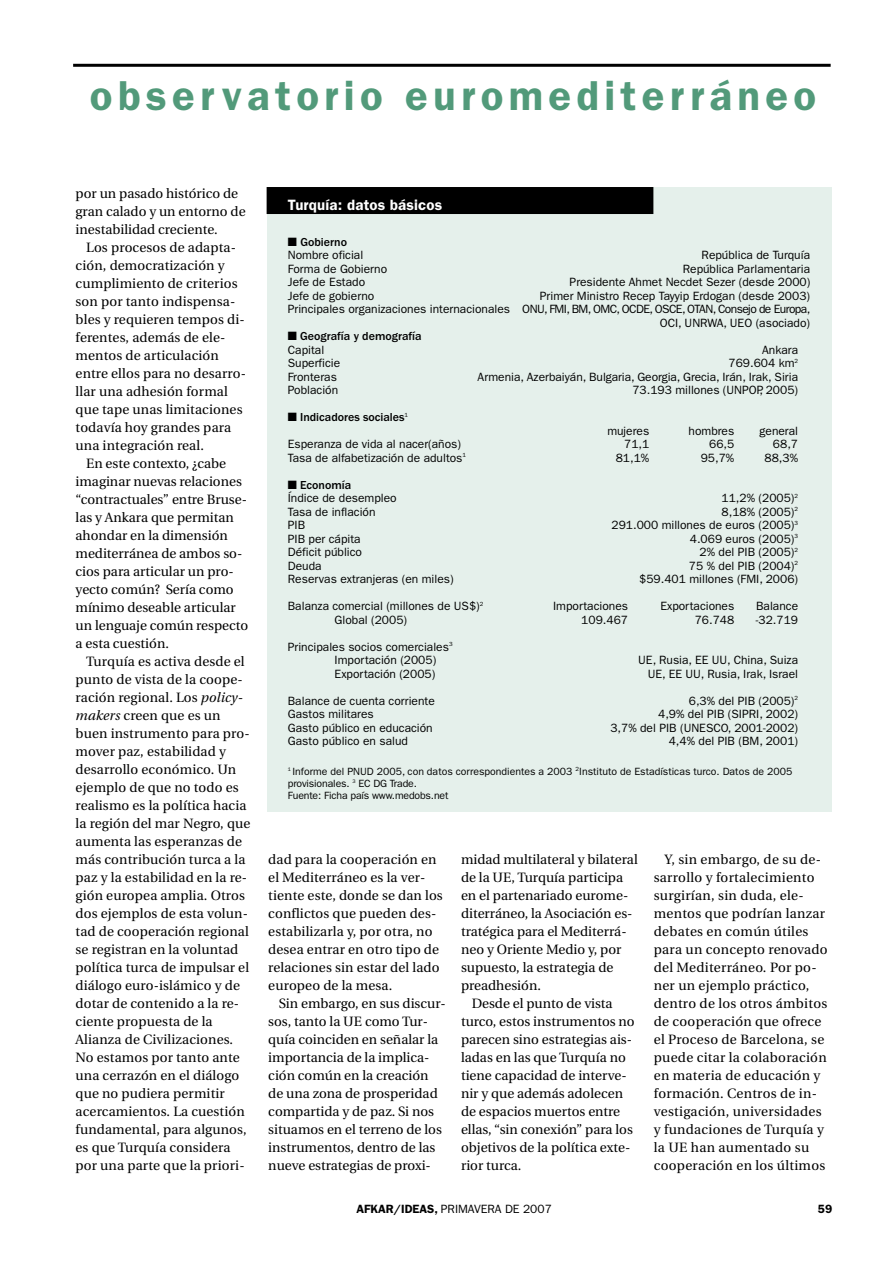
<style>
.page{position:relative;width:893px;height:1263px;background:#fff}
.page>*{position:absolute;margin:0;border:0;box-sizing:border-box;transform-origin:0 0}
.t1{font:600 42px "Franklin Gothic";letter-spacing:.125em;color:#529a7a}
.t2{font:600 15px "Franklin Gothic";letter-spacing:.01em;color:#fff}
.t3{font:13.5px/18px "Utopia";letter-spacing:.01em;color:#000}
.t4{font:12px/13.5px "Franklin Gothic";color:#000}
.t5{font:500 12px/13.5px "Franklin Gothic";color:#000}
.t6{font:600 12px "Franklin Gothic";color:#000}
.t7{font:10.5px/12px "Franklin Gothic";color:#000}
.s1{font-style:italic}
.s2{font-weight:500}
.s3{font-weight:400}
.s4{font-weight:600}
</style>
<div class="page">
<hr style="left:73px;top:64px;width:758px;height:3px;background:#000">
<div style="left:267px;top:187px;width:564px;height:624px;background:#e5f0eb"></div>
<div style="left:267px;top:187px;width:386px;height:27px;background:#000"></div>
<h1 class="t1" style="left:90px;top:81px;width:728px">observatorio euromediterráneo</h1>
<p class="t3" style="left:76px;top:185px;width:172px">por un pasado histórico de gran calado y un entorno de inestabilidad creciente.</p>
<p class="t3" style="left:76px;top:239px;width:172px;text-indent:11px">Los procesos de adapta&shy;ción, democratización y cumplimiento de criterios son por tanto indispensa&shy;bles y requieren tempos di&shy;ferentes, además de ele&shy;mentos de articulación entre ellos para no desarro&shy;llar una adhesión formal que tape unas limitaciones todavía hoy grandes para una integración real.</p>
<p class="t3" style="left:76px;top:455px;width:174px;text-indent:11px">En este contexto, ¿cabe imaginar nuevas relaciones “contractuales” entre Bruse&shy;las y Ankara que permitan ahondar en la dimensión mediterránea de ambos so&shy;cios para articular un pro&shy;yecto común? Sería como mínimo deseable articular un lenguaje común respecto a esta cuestión.</p>
<p class="t3" style="left:76px;top:653px;width:176px;text-indent:11px">Turquía es activa desde el punto de vista de la coope&shy;ración regional. Los <span class="s1">policy&shy;makers</span> creen que es un buen instrumento para pro&shy;mover paz, estabilidad y desarrollo económico. Un ejemplo de que no todo es realismo es la política hacia la región del mar Negro, que aumenta las esperanzas de más contribución turca a la paz y la estabilidad en la re&shy;gión europea amplia. Otros dos ejemplos de esta volun&shy;tad de cooperación regional se registran en la voluntad política turca de impulsar el diálogo euro-islámico y de dotar de contenido a la re&shy;ciente propuesta de la<br>Alianza de Civilizaciones.<br>No estamos por tanto ante una cerrazón en el diálogo que no pudiera permitir acercamientos. La cuestión fundamental, para algunos, es que Turquía considera por una parte que la priori-</p>
<p class="t2" style="left:288px;top:199px;width:156px">Turquía: datos básicos</p>
<p class="t4" style="left:288px;top:236px;width:77px">■ <span class="s2">Gobierno<br></span>Nombre oficial</p>
<p class="t4" style="left:702px;top:249px;width:110px">República de Turquía</p>
<p class="t4" style="left:288px;top:263px;width:101px">Forma de Gobierno</p>
<p class="t4" style="left:683px;top:263px;width:129px">República Parlamentaria</p>
<p class="t4" style="left:288px;top:276px;width:79px">Jefe de Estado</p>
<p class="t4" style="left:570px;top:276px;width:242px">Presidente Ahmet Necdet Sezer (desde 2000)</p>
<p class="t4" style="left:288px;top:290px;width:88px">Jefe de gobierno</p>
<p class="t4" style="left:288px;top:290px;width:524px;text-align:right">Primer Ministro Recep Tayyip Erdogan (desde 2003)<br>Principales organizaciones internacionales ONU, FMI,BM,OMC,OCDE,OSCE,OTAN,Consejo de Europa,<br>OCI, UNRWA, UEO (asociado)</p>
<p class="t5" style="left:288px;top:330px;width:135px">■ Geografía y demografía<br><span class="s3">Capital</span></p>
<p class="t4" style="left:762px;top:344px;width:37px">Ankara</p>
<p class="t4" style="left:288px;top:357px;width:54px">Superficie</p>
<p class="t4" style="left:728px;top:357px;width:71px">769.604 km<sup>2</sup></p>
<p class="t4" style="left:288px;top:371px;width:51px">Fronteras</p>
<p class="t4" style="left:478px;top:371px;width:322px">Armenia, Azerbaiyán, Bulgaria, Georgia, Grecia, Irán, Irak, Siria</p>
<p class="t4" style="left:288px;top:384px;width:52px">Población</p>
<p class="t4" style="left:632px;top:384px;width:167px">73.193 millones (UNPOP, 2005)</p>
<p class="t5" style="left:288px;top:411px;width:122px">■ Indicadores sociales<sup>1</sup></p>
<p class="t4" style="left:607px;top:425px;width:43px">mujeres</p>
<p class="t4" style="left:688px;top:425px;width:47px">hombres</p>
<p class="t4" style="left:759px;top:425px;width:40px">general</p>
<p class="t4" style="left:288px;top:438px;width:175px">Esperanza de vida al nacer(años)</p>
<p class="t4" style="left:624px;top:438px;width:27px">71,1</p>
<p class="t4" style="left:709px;top:438px;width:27px">66,5</p>
<p class="t4" style="left:773px;top:438px;width:27px">68,7</p>
<p class="t4" style="left:288px;top:452px;width:180px">Tasa de alfabetización de adultos<sup>1</sup></p>
<p class="t4" style="left:616px;top:452px;width:35px">81,1%</p>
<p class="t4" style="left:701px;top:452px;width:35px">95,7%</p>
<p class="t4" style="left:764px;top:452px;width:35px">88,3%</p>
<p class="t4" style="left:288px;top:479px;width:110px">■ <span class="s2">Economía<br></span>Índice de desempleo</p>
<p class="t4" style="left:721px;top:492px;width:78px">11,2% (2005)<sup>2</sup></p>
<p class="t4" style="left:288px;top:506px;width:89px">Tasa de inflación</p>
<p class="t4" style="left:721px;top:506px;width:78px">8,18% (2005)<sup>2</sup></p>
<p class="t4" style="left:288px;top:519px;width:19px">PIB</p>
<p class="t4" style="left:611px;top:519px;width:188px">291.000 millones de euros (2005)<sup>3</sup></p>
<p class="t4" style="left:288px;top:533px;width:74px">PIB per cápita</p>
<p class="t4" style="left:690px;top:533px;width:110px">4.069 euros (2005)<sup>3</sup></p>
<p class="t4" style="left:288px;top:546px;width:76px">Déficit público</p>
<p class="t4" style="left:700px;top:546px;width:100px">2% del PIB (2005)<sup>2</sup></p>
<p class="t4" style="left:288px;top:560px;width:35px">Deuda</p>
<p class="t4" style="left:689px;top:560px;width:111px">75 % del PIB (2004)<sup>2</sup></p>
<p class="t4" style="left:288px;top:573px;width:167px">Reservas extranjeras (en miles)</p>
<p class="t4" style="left:639px;top:573px;width:160px">$59.401 millones (FMI, 2006)</p>
<p class="t4" style="left:288px;top:600px;width:197px">Balanza comercial (millones de US$)<sup>2</sup></p>
<p class="t4" style="left:553px;top:600px;width:76px">Importaciones</p>
<p class="t4" style="left:660px;top:600px;width:76px">Exportaciones</p>
<p class="t4" style="left:756px;top:600px;width:43px">Balance</p>
<p class="t4" style="left:335px;top:614px;width:74px">Global (2005)</p>
<p class="t4" style="left:581px;top:614px;width:48px">109.467</p>
<p class="t4" style="left:695px;top:614px;width:41px">76.748</p>
<p class="t4" style="left:756px;top:614px;width:44px">-32.719</p>
<p class="t4" style="left:335px;top:641px;width:119px;text-indent:-47px">Principales socios comerciales<sup>3<br></sup>Importación (2005)</p>
<p class="t4" style="left:638px;top:654px;width:161px">UE, Rusia, EE UU, China, Suiza</p>
<p class="t4" style="left:335px;top:668px;width:102px">Exportación (2005)</p>
<p class="t4" style="left:648px;top:668px;width:152px">UE, EE UU, Rusia, Irak, Israel</p>
<p class="t4" style="left:288px;top:695px;width:148px">Balance de cuenta corriente</p>
<p class="t4" style="left:689px;top:695px;width:111px">6,3% del PIB (2005)<sup>2</sup></p>
<p class="t4" style="left:288px;top:708px;width:87px">Gastos militares</p>
<p class="t4" style="left:658px;top:708px;width:141px">4,9% del PIB (SIPRI, 2002)</p>
<p class="t4" style="left:288px;top:722px;width:146px">Gasto público en educación</p>
<p class="t4" style="left:610px;top:722px;width:189px">3,7% del PIB (UNESCO, 2001-2002)</p>
<p class="t4" style="left:288px;top:735px;width:122px">Gasto público en salud</p>
<p class="t4" style="left:669px;top:735px;width:131px">4,4% del PIB (BM, 2001)</p>
<p class="t7" style="left:288px;top:766px;width:506px"><sup>1</sup> Informe del PNUD 2005, con datos correspondientes a 2003 <sup>2</sup>Instituto de Estadísticas turco. Datos de 2005 provisionales. <sup>3</sup> EC DG Trade.<br>Fuente: Ficha país www.medobs.net</p>
<p class="t3" style="left:268px;top:851px;width:176px">dad para la cooperación en el Mediterráneo es la ver&shy;tiente este, donde se dan los conflictos que pueden des&shy;estabilizarla y, por otra, no desea entrar en otro tipo de relaciones sin estar del lado europeo de la mesa.</p>
<p class="t3" style="left:268px;top:995px;width:179px;text-indent:11px">Sin embargo, en sus discur&shy;sos, tanto la UE como Tur&shy;quía coinciden en señalar la importancia de la implica&shy;ción común en la creación de una zona de prosperidad compartida y de paz. Si nos situamos en el terreno de los instrumentos, dentro de las nueve estrategias de proxi-</p>
<p class="t3" style="left:461px;top:851px;width:178px">midad multilateral y bilateral</p>
<p class="t3" style="left:461px;top:869px;width:164px">de la UE, Turquía participa</p>
<p class="t3" style="left:461px;top:887px;width:169px">en el partenariado eurome-</p>
<p class="t3" style="left:461px;top:905px;width:173px">diterráneo, la Asociación es-</p>
<p class="t3" style="left:461px;top:923px;width:167px">tratégica para el Mediterrá-</p>
<p class="t3" style="left:461px;top:941px;width:162px">neo y Oriente Medio y, por</p>
<p class="t3" style="left:461px;top:959px;width:154px">supuesto, la estrategia de</p>
<p class="t3" style="left:461px;top:977px;width:81px">preadhesión.</p>
<p class="t3" style="left:472px;top:995px;width:143px">Desde el punto de vista</p>
<p class="t3" style="left:461px;top:1013px;width:175px">turco, estos instrumentos no</p>
<p class="t3" style="left:461px;top:1031px;width:173px">parecen sino estrategias ais-</p>
<p class="t3" style="left:461px;top:1049px;width:166px">ladas en las que Turquía no</p>
<p class="t3" style="left:461px;top:1067px;width:167px">tiene capacidad de interve-</p>
<p class="t3" style="left:461px;top:1085px;width:164px">nir y que además adolecen</p>
<p class="t3" style="left:461px;top:1103px;width:161px">de espacios muertos entre</p>
<p class="t3" style="left:461px;top:1121px;width:173px">ellas, “sin conexión” para los</p>
<p class="t3" style="left:461px;top:1139px;width:171px">objetivos de la política exte-</p>
<p class="t3" style="left:461px;top:1157px;width:62px">rior turca.</p>
<p class="t3" style="left:654px;top:851px;width:175px;text-indent:11px">Y, sin embargo, de su de&shy;sarrollo y fortalecimiento surgirían, sin duda, ele&shy;mentos que podrían lanzar debates en común útiles para un concepto renovado del Mediterráneo. Por po&shy;ner un ejemplo práctico, dentro de los otros ámbitos de cooperación que ofrece el Proceso de Barcelona, se puede citar la colaboración en materia de educación y formación. Centros de in&shy;vestigación, universidades y fundaciones de Turquía y la UE han aumentado su cooperación en los últimos</p>
<p class="t4" style="left:356px;top:1203px;width:197px"><span class="s4">AFKAR/IDEAS,</span> PRIMAVERA DE 2007</p>
<p class="t6" style="left:818px;top:1205px;width:16px">59</p>
</div>
